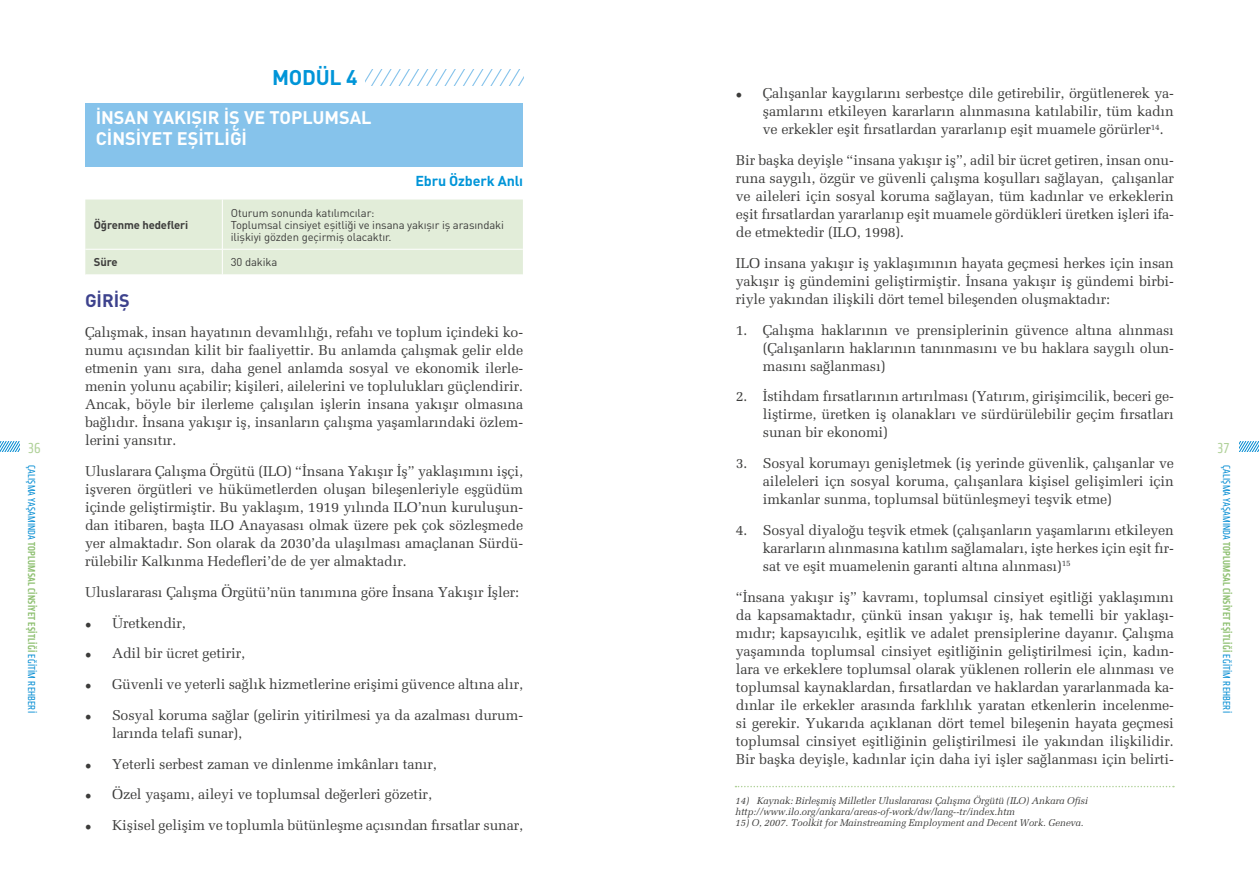
<style>
.page{position:relative;width:1259px;height:893px;background:#fff}
.page>*{position:absolute;margin:0;border:0;box-sizing:border-box;transform-origin:0 0}
.t1{font:700 21px "DIN Pro";letter-spacing:-.01em;color:#0095d8}
.t2{font:700 18px/21px "DIN Pro";color:#fff}
.t3{font:700 18px "DIN Pro";color:#3d428d}
.t4{font:condensed 15px "Klavika CH";color:#b0d199}
.t5{font:500 14.25px/18px "Melior OTF";letter-spacing:-.01em;color:#3c3c3b;text-align:justify}
.t6{font:700 14.25px "DIN Pro";letter-spacing:-.01em;color:#0095d8}
.t7{font:11.25px/12px "DIN Pro";letter-spacing:-.01em;color:#3c3c3b}
.t8{font:700 11.25px "DIN Pro";letter-spacing:-.01em;color:#3c3c3b}
.t9{font:condensed 10.5px "Klavika CH";letter-spacing:.02em;color:#008bd2}
.t10{font:italic 500 9.75px/10.9px "Melior OTF";letter-spacing:-.01em;color:#3c3c3b}
.s1{font-family:"Garamond Premr Pro";font-size:15px}
.s2{font-weight:500;color:#8bbe6d}
</style>
<div class="page">
<svg style="left:0;top:442px;width:19px;height:9px"></svg>
<svg style="left:1239px;top:442px;width:20px;height:9px"></svg>
<div style="left:86px;top:103px;width:437px;height:64px;background:#86c3eb"></div>
<svg style="left:366px;top:69px;width:157px;height:16px"></svg>
<div style="left:85px;top:200px;width:438px;height:75px;background:#e2edd9"></div>
<svg style="left:735px;top:786px;width:439px;height:1px"></svg>
<h1 class="t1" style="left:272px;top:63px;width:87px">MODÜL 4</h1>
<p class="t5" style="left:763px;top:84px;width:412px;text-indent:-27px"><span class="s1">•</span> Çalışanlar kaygılarını serbestçe dile getirebilir, örgütlenerek ya&shy;şamlarını etkileyen kararların alınmasına katılabilir, tüm kadın ve erkekler eşit fırsatlardan yararlanıp eşit muamele görürler<sup>14</sup>.</p>
<p class="t5" style="left:736px;top:151px;width:439px">Bir başka deyişle “insana yakışır iş”, adil bir ücret getiren, insan onu&shy;runa saygılı, özgür ve güvenli çalışma koşulları sağlayan, çalışanlar ve aileleri için sosyal koruma sağlayan, tüm kadınlar ve erkeklerin eşit fırsatlardan yararlanıp eşit muamele gördükleri üretken işleri ifa&shy;de etmektedir (ILO, 1998).</p>
<p class="t5" style="left:736px;top:254px;width:439px">ILO insana yakışır iş yaklaşımının hayata geçmesi herkes için insan yakışır iş gündemini geliştirmiştir. İnsana yakışır iş gündemi birbi&shy;riyle yakından ilişkili dört temel bileşenden oluşmaktadır:</p>
<p class="t5" style="left:763px;top:321px;width:412px;text-indent:-27px">1. Çalışma haklarının ve prensiplerinin güvence altına alınması (Çalışanların haklarının tanınmasını ve bu haklara saygılı olun&shy;masını sağlanması)</p>
<p class="t5" style="left:763px;top:387px;width:412px;text-indent:-27px">2. İstihdam fırsatlarının artırılması (Yatırım, girişimcilik, beceri ge&shy;liştirme, üretken iş olanakları ve sürdürülebilir geçim fırsatları sunan bir ekonomi)</p>
<p class="t5" style="left:763px;top:454px;width:412px;text-indent:-27px">3. Sosyal korumayı genişletmek (iş yerinde güvenlik, çalışanlar ve aileleleri içn sosyal koruma, çalışanlara kişisel gelişimleri için imkanlar sunma, toplumsal bütünleşmeyi teşvik etme)</p>
<p class="t5" style="left:763px;top:521px;width:412px;text-indent:-27px">4. Sosyal diyaloğu teşvik etmek (çalışanların yaşamlarını etkileyen kararların alınmasına katılım sağlamaları, işte herkes için eşit fır&shy;sat ve eşit muamelenin garanti altına alınması)<sup>15</sup></p>
<p class="t5" style="left:736px;top:588px;width:439px">“İnsana yakışır iş” kavramı, toplumsal cinsiyet eşitliği yaklaşımını da kapsamaktadır, çünkü insan yakışır iş, hak temelli bir yaklaşı&shy;mıdır; kapsayıcılık, eşitlik ve adalet prensiplerine dayanır. Çalışma yaşamında toplumsal cinsiyet eşitliğinin geliştirilmesi için, kadın&shy;lara ve erkeklere toplumsal olarak yüklenen rollerin ele alınması ve toplumsal kaynaklardan, fırsatlardan ve haklardan yararlanmada ka&shy;dınlar ile erkekler arasında farklılık yaratan etkenlerin incelenme&shy;si gerekir. Yukarıda açıklanan dört temel bileşenin hayata geçmesi toplumsal cinsiyet eşitliğinin geliştirilmesi ile yakından ilişkilidir.<br>Bir başka deyişle, kadınlar için daha iyi işler sağlanması için belirti-</p>
<p class="t10" style="left:735px;top:795px;width:354px">14) Kaynak: Birleşmiş Milletler Uluslararası Çalışma Örgütü (ILO) Ankara Ofisi http://www.ilo.org/ankara/areas-of-work/dw/lang--tr/index.htm</p>
<p class="t10" style="left:735px;top:817px;width:350px">15) O, 2007. Toolkit for Mainstreaming Employment and Decent Work. Geneva.</p>
<p class="t2" style="left:96px;top:107px;width:277px">İNSAN YAKIŞIR İŞ VE TOPLUMSAL<br>CİNSİYET EŞİTLİĞİ</p>
<p class="t6" style="left:415px;top:171px;width:109px">Ebru Özberk Anlı</p>
<p class="t8" style="left:94px;top:217px;width:96px">Öğrenme hedefleri</p>
<p class="t7" style="left:231px;top:206px;width:275px">Oturum sonunda katılımcılar:<br>Toplumsal cinsiyet eşitliği ve insana yakışır iş arasındaki ilişkiyi gözden geçirmiş olacaktır.</p>
<p class="t8" style="left:94px;top:255px;width:25px">Süre</p>
<p class="t7" style="left:231px;top:256px;width:48px">30 dakika</p>
<p class="t3" style="left:85px;top:288px;width:46px">GİRİŞ</p>
<p class="t5" style="left:85px;top:323px;width:439px">Çalışmak, insan hayatının devamlılığı, refahı ve toplum içindeki ko&shy;numu açısından kilit bir faaliyettir. Bu anlamda çalışmak gelir elde etmenin yanı sıra, daha genel anlamda sosyal ve ekonomik ilerle&shy;menin yolunu açabilir; kişileri, ailelerini ve toplulukları güçlendirir.<br>Ancak, böyle bir ilerleme çalışılan işlerin insana yakışır olmasına bağlıdır. İnsana yakışır iş, insanların çalışma yaşamlarındaki özlem&shy;lerini yansıtır.</p>
<p class="t5" style="left:85px;top:462px;width:439px">Uluslarara Çalışma Örgütü (ILO) “İnsana Yakışır İş” yaklaşımını işçi, işveren örgütleri ve hükümetlerden oluşan bileşenleriyle eşgüdüm içinde geliştirmiştir. Bu yaklaşım, 1919 yılında ILO’nun kuruluşun&shy;dan itibaren, başta ILO Anayasası olmak üzere pek çok sözleşmede yer almaktadır. Son olarak da 2030’da ulaşılması amaçlanan Sürdü&shy;rülebilir Kalkınma Hedefleri’de de yer almaktadır.</p>
<p class="t5" style="left:85px;top:583px;width:435px">Uluslararası Çalışma Örgütü’nün tanımına göre İnsana Yakışır İşler:</p>
<p class="t5" style="left:85px;top:614px;width:102px"><span class="s1">•</span> Üretkendir,</p>
<p class="t5" style="left:85px;top:644px;width:162px"><span class="s1">•</span> Adil bir ücret getirir,</p>
<p class="t5" style="left:85px;top:675px;width:439px"><span class="s1">•</span> Güvenli ve yeterli sağlık hizmetlerine erişimi güvence altına alır,</p>
<p class="t5" style="left:112px;top:706px;width:412px;text-indent:-27px"><span class="s1">•</span> Sosyal koruma sağlar (gelirin yitirilmesi ya da azalması durum&shy;larında telafi sunar),</p>
<p class="t5" style="left:85px;top:755px;width:353px"><span class="s1">•</span> Yeterli serbest zaman ve dinlenme imkânları tanır,</p>
<p class="t5" style="left:85px;top:785px;width:348px"><span class="s1">•</span> Özel yaşamı, aileyi ve toplumsal değerleri gözetir,</p>
<p class="t5" style="left:85px;top:816px;width:439px"><span class="s1">•</span> Kişisel gelişim ve toplumla bütünleşme açısından fırsatlar sunar,</p>
<p class="t4" style="left:28px;top:440px;width:14px">36</p>
<p class="t4" style="left:1217px;top:440px;width:13px">37</p>
<p class="t9" style="left:37px;top:465px;width:249px;rotate:90deg">ÇALIŞMA YAŞAMINDA <span class="s2">TOPLUMSAL CİNSİYET EŞİTLİĞİ</span> EĞİTİM REHBERİ</p>
<p class="t9" style="left:1232px;top:465px;width:249px;rotate:90deg">ÇALIŞMA YAŞAMINDA <span class="s2">TOPLUMSAL CİNSİYET EŞİTLİĞİ</span> EĞİTİM REHBERİ</p>
</div>
